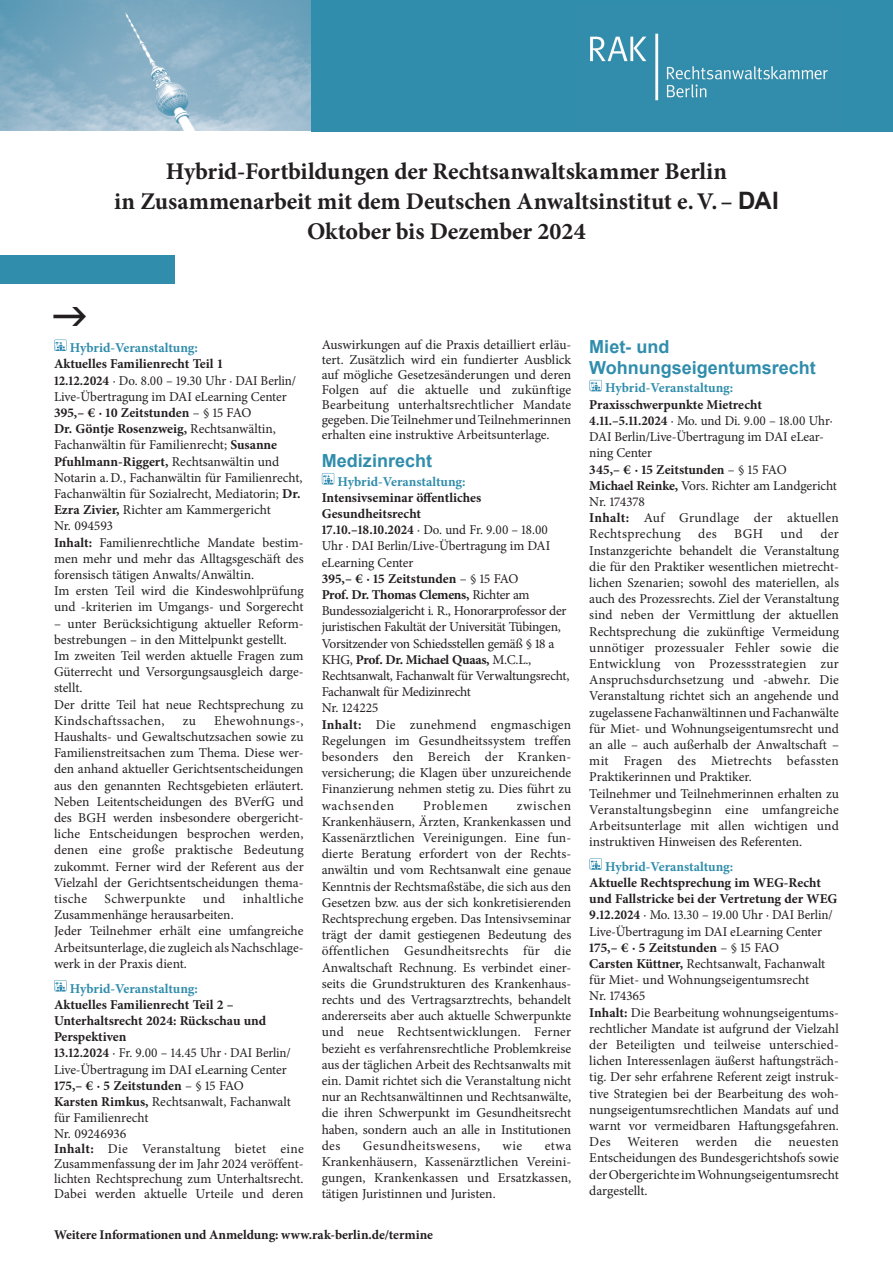
<style>
.page{position:relative;width:893px;height:1263px;background:#fff}
.page>*{position:absolute;margin:0;border:0;box-sizing:border-box;transform-origin:0 0}
.t1{font:700 24px "Minion Pro";letter-spacing:-.005em;color:#231f20}
.Titel_9_5{font:700 18px/21.6px "Arial";color:#308dac}
.Datum_Ort_9_5{font:13.5px/16.2px "Minion Pro";letter-spacing:-.005em;color:#231f20;text-align:justify}
.Datum_Ort_9_5-2{font:13.5px/16.2px "Minion Pro";letter-spacing:-.005em;color:#231f20;scale:.96 1}
.Titel_9_5-2{font:700 13.5px/16.2px "Minion Pro";color:#231f20}
.Datum_Ort_9_5-3{font:13.5px/16.2px "Minion Pro";letter-spacing:.025em;color:#231f20}
.Datum_Ort_9_5-4{font:13.5px "Minion Pro";letter-spacing:.04em;color:#231f20}
.Datum_Ort_9_5-5{font:13.5px "Minion Pro";letter-spacing:.02em;color:#231f20}
.Datum_Ort_9_5-6{font:13.5px "Minion Pro";letter-spacing:.03em;color:#231f20}
.Datum_Ort_9_5-7{font:13.5px "Minion Pro";letter-spacing:.045em;color:#231f20}
.t2{font:700 13.35px "Minion Pro";letter-spacing:-.01em;color:#231f20}
.s1{font-family:"Arial"}
.s2{color:#308dac}
.s3{font-weight:700}
</style>
<div class="page">
<svg style="left:54px;top:340px;width:13px;height:11px"></svg>
<svg style="left:54px;top:980px;width:13px;height:11px"></svg>
<svg style="left:322px;top:473px;width:12px;height:11px"></svg>
<svg style="left:589px;top:380px;width:13px;height:11px"></svg>
<svg style="left:589px;top:858px;width:13px;height:11px"></svg>
<div style="left:0;top:255px;width:174px;height:28px;background:#308dac"></div>
<img style="left:0;top:0;width:312px;height:131px">
<div style="left:312px;top:0;width:581px;height:131px;background:#308dac"></div>
<img style="left:590px;top:33px;width:238px;height:68px">
<p class="t1" style="left:166px;top:154px;width:563px">Hybrid-Fortbildungen der Rechtsanwaltskammer Berlin</p>
<p class="t1" style="left:114px;top:184px;width:666px">in Zusammenarbeit mit dem Deutschen Anwaltsinstitut e.V.– <span class="s1">DAI</span></p>
<p class="t1" style="left:307px;top:214px;width:280px">Oktober bis Dezember 2024</p>
<p class="Titel_9_5-2" style="left:54px;top:340px;width:171px;text-indent:16px"><span class="s2">Hybrid-Veranstaltung:<br></span>Aktuelles Familienrecht Teil 1</p>
<p class="Datum_Ort_9_5-2" style="left:54px;top:372px;width:261px"><span class="s3">12.12.2024</span> · Do. 8.00 – 19.30 Uhr · DAI Berlin/ Live-Übertragung im DAI eLearning Center <span class="s3">395,– € · 10 Zeitstunden</span> – § 15 FAO<br><span class="s3">Dr. Göntje Rosenzweig,</span> Rechtsanwältin, Fachanwältin für Familienrecht; <span class="s3">Susanne Pfuhlmann-Riggert,</span> Rechtsanwältin und Notarin a.D., Fachanwältin für Familienrecht, Fachanwältin für Sozialrecht, Mediatorin; <span class="s3">Dr.<br>Ezra Zivier,</span> Richter am Kammergericht<br>Nr. 094593</p>
<p class="Datum_Ort_9_5" style="left:54px;top:534px;width:251px"><span class="s3">Inhalt:</span> Familienrechtliche Mandate bestim&shy;men mehr und mehr das Alltagsgeschäft des forensisch tätigen Anwalts/Anwältin.</p>
<p class="Datum_Ort_9_5" style="left:54px;top:583px;width:251px">Im ersten Teil wird die Kindeswohlprüfung und -kriterien im Umgangs- und Sorgerecht</p>
<p class="Datum_Ort_9_5" style="left:54px;top:615px;width:251px">– unter Berücksichtigung aktueller Reform&shy;bestrebungen – in den Mittelpunkt gestellt.</p>
<p class="Datum_Ort_9_5" style="left:54px;top:648px;width:251px">Im zweiten Teil werden aktuelle Fragen zum Güterrecht und Versorgungsausgleich darge&shy;stellt.</p>
<p class="Datum_Ort_9_5" style="left:54px;top:696px;width:251px">Der dritte Teil hat neue Rechtsprechung zu<br>Kindschaftssachen,</p>
<p class="Datum_Ort_9_5" style="left:54px;top:712px;width:251px;text-indent:160px">Ehewohnungs-, Haushalts- und Gewaltschutzsachen sowie zu Familienstreitsachen zum Thema. Diese wer&shy;den anhand aktueller Gerichtsentscheidungen aus den genannten Rechtsgebieten erläutert.<br>Neben Leitentscheidungen des BVerfG und des BGH werden insbesondere obergericht&shy;liche Entscheidungen besprochen werden, denen eine große praktische Bedeutung zukommt. Ferner wird der Referent aus der Vielzahl der Gerichtsentscheidungen thema&shy;tische</p>
<p class="Datum_Ort_9_5" style="left:183px;top:712px;width:15px">zu</p>
<p class="Datum_Ort_9_5-5" style="left:105px;top:890px;width:83px">Schwerpunkte</p>
<p class="Datum_Ort_9_5" style="left:203px;top:891px;width:24px">und</p>
<p class="Datum_Ort_9_5-6" style="left:243px;top:890px;width:63px">inhaltliche</p>
<p class="Datum_Ort_9_5" style="left:54px;top:907px;width:181px">Zusammenhänge herausarbeiten.</p>
<p class="Datum_Ort_9_5" style="left:54px;top:923px;width:251px">Jeder Teilnehmer erhält eine umfangreiche Arbeitsunterlage, die zugleich als Nachschlage&shy;werk in der Praxis dient.</p>
<p class="Titel_9_5-2" style="left:54px;top:980px;width:214px;text-indent:16px"><span class="s2">Hybrid-Veranstaltung:<br></span>Aktuelles Familienrecht Teil 2 –<br>Unterhaltsrecht 2024: Rückschau und<br>Perspektiven</p>
<p class="Datum_Ort_9_5-2" style="left:54px;top:1045px;width:248px"><span class="s3">13.12.2024</span> · Fr. 9.00 – 14.45 Uhr · DAI Berlin/<br>Live-Übertragung im DAI eLearning Center<br><span class="s3">175,– € · 5 Zeitstunden</span> – § 15 FAO<br><span class="s3">Karsten Rimkus,</span> Rechtsanwalt, Fachanwalt für Familienrecht<br>Nr. 09246936</p>
<p class="Datum_Ort_9_5" style="left:54px;top:1142px;width:251px;line-height:15px"><span class="s3">Inhalt:</span> Die Veranstaltung bietet eine Zusammenfassung der im Jahr 2024 veröffent&shy;lichten Rechtsprechung zum Unterhaltsrecht.<br>Dabei werden aktuelle Urteile und deren</p>
<p class="Datum_Ort_9_5" style="left:322px;top:337px;width:251px;line-height:15px">Auswirkungen auf die Praxis detailliert erläu&shy;tert. Zusätzlich wird ein fundierter Ausblick auf mögliche Gesetzesänderungen und deren Folgen auf die aktuelle und zukünftige Bearbeitung unterhaltsrechtlicher Mandate gegeben. Die Teilnehmer und Teilnehmerinnen erhalten eine instruktive Arbeitsunterlage.</p>
<p class="Titel_9_5" style="left:322px;top:450px;width:112px">Medizinrecht</p>
<p class="Titel_9_5-2" style="left:322px;top:473px;width:161px;text-indent:16px"><span class="s2">Hybrid-Veranstaltung:<br></span>Intensivseminar öffentliches<br>Gesundheitsrecht</p>
<p class="Datum_Ort_9_5-2" style="left:322px;top:522px;width:260px"><span class="s3">17.10.–18.10.2024</span> · Do. und Fr. 9.00 – 18.00<br>Uhr · DAI Berlin/Live-Übertragung im DAI eLearning Center<br><span class="s3">395,– € · 15 Zeitstunden</span> – § 15 FAO<br><span class="s3">Prof. Dr. Thomas Clemens,</span> Richter am Bundessozialgericht i. R., Honorarprofessor der juristischen Fakultät der Universität Tübingen, Vorsitzender von Schiedsstellen gemäß § 18 a KHG, <span class="s3">Prof. Dr. Michael Quaas,</span> M.C.L., Rechtsanwalt, Fachanwalt für Verwaltungsrecht, Fachanwalt für Medizinrecht<br>Nr. 124225</p>
<p class="Datum_Ort_9_5" style="left:322px;top:716px;width:251px"><span class="s3">Inhalt:</span> Die zunehmend engmaschigen Regelungen im Gesundheitssystem treffen besonders den Bereich der Kranken&shy;versicherung; die Klagen über unzureichende Finanzierung nehmen stetig zu. Dies führt zu wachsenden</p>
<p class="Datum_Ort_9_5" style="left:322px;top:797px;width:251px;text-indent:195px">zwischen Krankenhäusern, Ärzten, Krankenkassen und Kassenärztlichen Vereinigungen. Eine fun&shy;dierte Beratung erfordert von der Rechts&shy;anwältin und vom Rechtsanwalt eine genaue Kenntnis der Rechtsmaßstäbe, die sich aus den Gesetzen bzw. aus der sich konkretisierenden Rechtsprechung ergeben. Das Intensivseminar trägt der damit gestiegenen Bedeutung des öffentlichen Gesundheitsrechts für die Anwaltschaft Rechnung. Es verbindet einer&shy;seits die Grundstrukturen des Krankenhaus&shy;rechts und des Vertragsarztrechts, behandelt andererseits aber auch aktuelle Schwerpunkte und neue Rechtsentwicklungen. Ferner bezieht es verfahrensrechtliche Problemkreise aus der täglichen Arbeit des Rechtsanwalts mit ein. Damit richtet sich die Veranstaltung nicht nur an Rechtsanwältinnen und Rechtsanwälte, die ihren Schwerpunkt im Gesundheitsrecht haben, sondern auch an alle in Institutionen des</p>
<p class="Datum_Ort_9_5-7" style="left:423px;top:796px;width:66px">Problemen</p>
<p class="Datum_Ort_9_5-4" style="left:363px;top:1136px;width:119px">Gesundheitswesens,</p>
<p class="Datum_Ort_9_5" style="left:503px;top:1137px;width:21px">wie</p>
<p class="Datum_Ort_9_5" style="left:322px;top:1137px;width:251px;text-indent:223px">etwa Krankenhäusern, Kassenärztlichen Vereini&shy;gungen, Krankenkassen und Ersatzkassen, tätigen Juristinnen und Juristen.</p>
<p class="t2" style="left:54px;top:1225px;width:381px">Weitere Informationen und Anmeldung: www.rak-berlin.de/termine</p>
<p class="Titel_9_5" style="left:589px;top:336px;width:228px">Miet- und<br>Wohnungseigentumsrecht</p>
<p class="Titel_9_5-2" style="left:589px;top:380px;width:174px;text-indent:16px"><span class="s2">Hybrid-Veranstaltung:<br></span>Praxisschwerpunkte Mietrecht</p>
<p class="Datum_Ort_9_5-2" style="left:589px;top:412px;width:259px"><span class="s3">4.11.–5.11.2024</span> · Mo. und Di. 9.00 – 18.00 Uhr·<br>DAI Berlin/Live-Übertragung im DAI eLear&shy;ning Center<br><span class="s3">345,– € · 15 Zeitstunden</span> – § 15 FAO<br><span class="s3">Michael Reinke,</span> Vors. Richter am Landgericht<br>Nr. 174378</p>
<p class="Datum_Ort_9_5-3" style="left:589px;top:510px;width:251px"><span class="s3">Inhalt:</span> Auf Grundlage der aktuellen<br>Rechtsprechung</p>
<p class="Datum_Ort_9_5" style="left:589px;top:526px;width:251px;text-indent:231px">der Instanzgerichte behandelt die Veranstaltung die für den Praktiker wesentlichen mietrecht&shy;lichen Szenarien; sowohl des materiellen, als auch des Prozessrechts. Ziel der Veranstaltung sind neben der Vermittlung der aktuellen Rechtsprechung die zukünftige Vermeidung unnötiger prozessualer Fehler sowie die Entwicklung von Prozessstrategien zur Anspruchsdurchsetzung und -abwehr. Die Veranstaltung richtet sich an angehende und zugelassene Fachanwältinnen und Fachanwälte für Miet- und Wohnungseigentumsrecht und an alle – auch außerhalb der Anwaltschaft – mit Fragen des Mietrechts befassten Praktikerinnen und Praktiker.</p>
<p class="Datum_Ort_9_5" style="left:589px;top:785px;width:251px">Teilnehmer und Teilnehmerinnen erhalten zu Veranstaltungsbeginn eine umfangreiche Arbeitsunterlage mit allen wichtigen und instruktiven Hinweisen des Referenten.</p>
<p class="Titel_9_5-2" style="left:589px;top:858px;width:249px;text-indent:16px"><span class="s2">Hybrid-Veranstaltung:<br></span>Aktuelle Rechtsprechung im WEG-Recht und Fallstricke bei der Vertretung der WEG</p>
<p class="Datum_Ort_9_5-2" style="left:589px;top:907px;width:255px"><span class="s3">9.12.2024</span> · Mo. 13.30 – 19.00 Uhr · DAI Berlin/ Live-Übertragung im DAI eLearning Center <span class="s3">175,– € · 5 Zeitstunden</span> – § 15 FAO<br><span class="s3">Carsten Küttner,</span> Rechtsanwalt, Fachanwalt für Miet- und Wohnungseigentumsrecht<br>Nr. 174365</p>
<p class="Datum_Ort_9_5" style="left:589px;top:1004px;width:251px"><span class="s3">Inhalt:</span> Die Bearbeitung wohnungseigentums&shy;rechtlicher Mandate ist aufgrund der Vielzahl der Beteiligten und teilweise unterschied&shy;lichen Interessenlagen äußerst haftungsträch&shy;tig. Der sehr erfahrene Referent zeigt instruk&shy;tive Strategien bei der Bearbeitung des woh&shy;nungseigentumsrechtlichen Mandats auf und warnt vor vermeidbaren Haftungsgefahren.<br>Des Weiteren werden die neuesten Entscheidungen des Bundesgerichtshofs sowie der Obergerichte im Wohnungseigentumsrecht dargestellt.</p>
<p class="Datum_Ort_9_5" style="left:698px;top:526px;width:20px">des</p>
<p class="Datum_Ort_9_5" style="left:734px;top:526px;width:30px">BGH</p>
<p class="Datum_Ort_9_5" style="left:781px;top:526px;width:24px">und</p>
</div>
